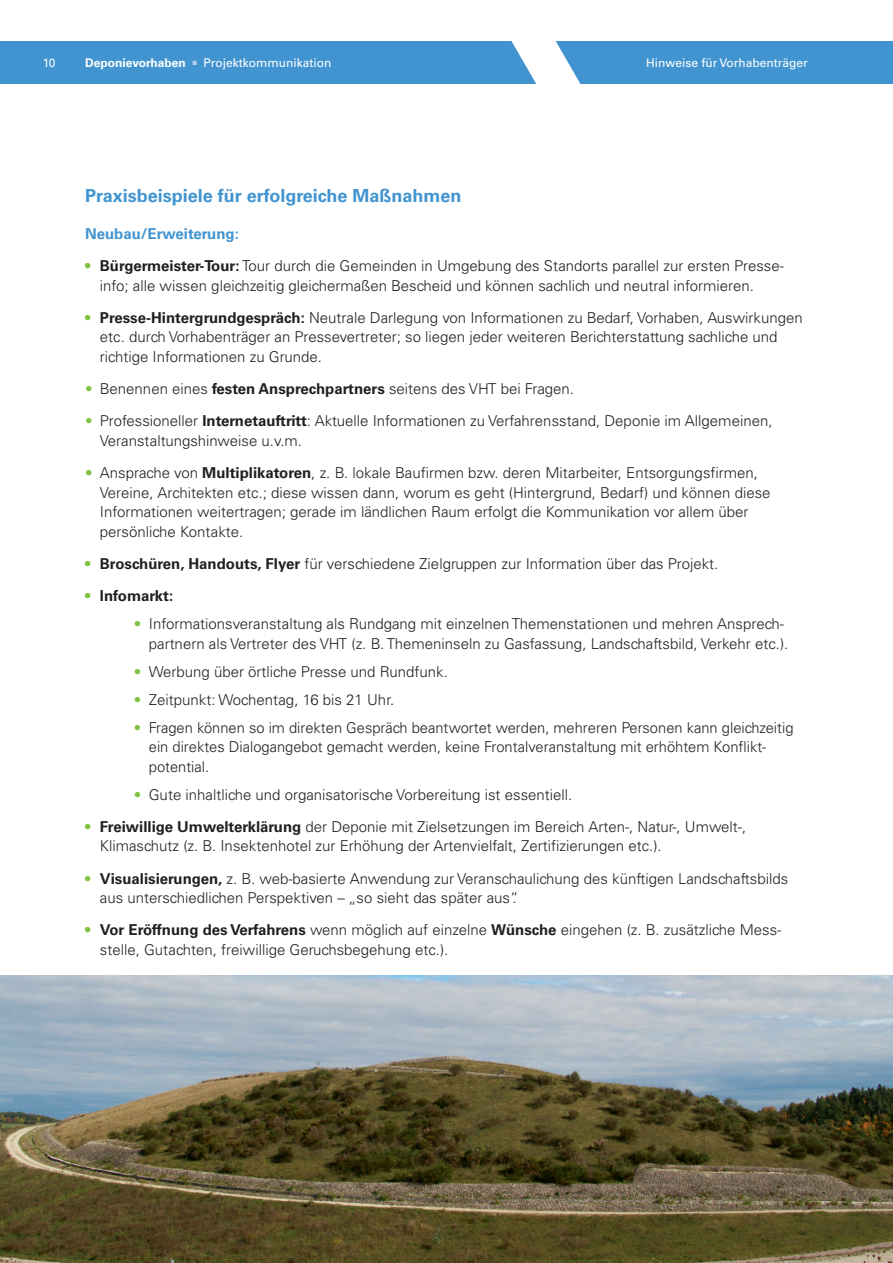
<style>
.page{position:relative;width:893px;height:1263px;background:#fff}
.page>*{position:absolute;margin:0;border:0;box-sizing:border-box;transform-origin:0 0}
.Head_2b{font:700 18px "Univers LT Std";color:#4194d0}
.t1{font:300 15px/19.5px "Univers LT Std";color:#231f20}
.t2{font:700 15px "Univers LT Std";color:#4194d0}
.t3{font:700 15px "Univers LT Std";color:#231f20}
.t4{font:12px "Univers LT Std";color:#fff}
.s1{font-weight:700}
.s2{color:#b2cbe9}
.s3{font-weight:700;color:#7fc241}
.s4{color:#7fc241}
</style>
<div class="page">
<div style="left:0;top:41px;width:893px;height:43px;background:#4194d0"></div>
<svg style="left:511px;top:41px;width:70px;height:43px"></svg>
<img style="left:0;top:976px;width:893px;height:287px">
<p class="t4" style="left:43px;top:55px;width:14px">10</p>
<p class="t4" style="left:85px;top:55px;width:248px"><span class="s1">Deponievorhaben</span> <span class="s2">■</span> Projektkommunikation</p>
<p class="t4" style="left:646px;top:55px;width:163px">Hinweise für Vorhabenträger</p>
<h2 class="Head_2b" style="left:85px;top:185px;width:378px">Praxisbeispiele für erfolgreiche Maßnahmen</h2>
<h3 class="t2" style="left:85px;top:225px;width:155px">Neubau/Erweiterung:</h3>
<p class="t1" style="left:100px;top:256px;width:685px;text-indent:-15px"><span class="s3">•</span> <span class="s1">Bürgermeister-Tour:</span> Tour durch die Gemeinden in Umgebung des Standorts parallel zur ersten Presse&shy;info; alle wissen gleichzeitig gleichermaßen Bescheid und können sachlich und neutral informieren.</p>
<p class="t1" style="left:100px;top:308px;width:704px;text-indent:-15px"><span class="s3">•</span> <span class="s1">Presse-Hintergrundgespräch:</span> Neutrale Darlegung von Informationen zu Bedarf, Vorhaben, Auswirkungen etc. durch Vorhabenträger an Pressevertreter; so liegen jeder weiteren Berichterstattung sachliche und richtige Informationen zu Grunde.</p>
<p class="t1" style="left:85px;top:379px;width:490px"><span class="s4">•</span> Benennen eines <span class="s1">festen Ansprechpartners</span> seitens des VHT bei Fragen.</p>
<p class="t1" style="left:100px;top:411px;width:674px;text-indent:-15px"><span class="s4">•</span> Professioneller <span class="s1">Internetauftritt</span>: Aktuelle Informationen zu Verfahrensstand, Deponie im Allgemeinen,<br>Veranstaltungshinweise u.v.m.</p>
<p class="t1" style="left:100px;top:463px;width:672px;text-indent:-15px"><span class="s4">•</span> Ansprache von <span class="s1">Multiplikatoren</span>, z. B. lokale Baufirmen bzw. deren Mitarbeiter, Entsorgungsfirmen, Vereine, Architekten etc.; diese wissen dann, worum es geht (Hintergrund, Bedarf) und können diese Informationen weitertragen; gerade im ländlichen Raum erfolgt die Kommunikation vor allem über persönliche Kontakte.</p>
<p class="t1" style="left:85px;top:554px;width:635px"><span class="s3">•</span> <span class="s1">Broschüren, Handouts, Flyer</span> für verschiedene Zielgruppen zur Information über das Projekt.</p>
<p class="t3" style="left:85px;top:587px;width:90px"><span class="s4">•</span> Infomarkt:</p>
<p class="t1" style="left:134px;top:614px;width:656px;text-align:right"><span class="s4">•</span> Informationsveranstaltung als Rundgang mit einzelnen Themenstationen und mehren Ansprech&shy;partnern als Vertreter des VHT (z. B. Themeninseln zu Gasfassung, Landschaftsbild, Verkehr etc.).</p>
<p class="t1" style="left:134px;top:661px;width:315px"><span class="s4">•</span> Werbung über örtliche Presse und Rundfunk.</p>
<p class="t1" style="left:134px;top:690px;width:262px"><span class="s4">•</span> Zeitpunkt: Wochentag, 16 bis 21 Uhr.</p>
<p class="t1" style="left:149px;top:718px;width:646px;text-indent:-15px"><span class="s4">•</span> Fragen können so im direkten Gespräch beantwortet werden, mehreren Personen kann gleichzeitig ein direktes Dialogangebot gemacht werden, keine Frontalveranstaltung mit erhöhtem Konflikt&shy;potential.</p>
<p class="t1" style="left:134px;top:785px;width:440px"><span class="s4">•</span> Gute inhaltliche und organisatorische Vorbereitung ist essentiell.</p>
<p class="t1" style="left:100px;top:817px;width:648px;text-indent:-15px"><span class="s3">•</span> <span class="s1">Freiwillige Umwelterklärung</span> der Deponie mit Zielsetzungen im Bereich Arten-, Natur-, Umwelt-,<br>Klimaschutz (z. B. Insektenhotel zur Erhöhung der Artenvielfalt, Zertifizierungen etc.).</p>
<p class="t1" style="left:100px;top:869px;width:690px;text-indent:-15px"><span class="s3">•</span> <span class="s1">Visualisierungen,</span> z. B. web-basierte Anwendung zur Veranschaulichung des künftigen Landschaftsbilds aus unterschiedlichen Perspektiven – „so sieht das später aus“.</p>
<p class="t1" style="left:100px;top:920px;width:683px;text-indent:-15px"><span class="s3">•</span> <span class="s1">Vor Eröffnung des Verfahrens</span> wenn möglich auf einzelne <span class="s1">Wünsche</span> eingehen (z. B. zusätzliche Mess&shy;stelle, Gutachten, freiwillige Geruchsbegehung etc.).</p>
</div>
